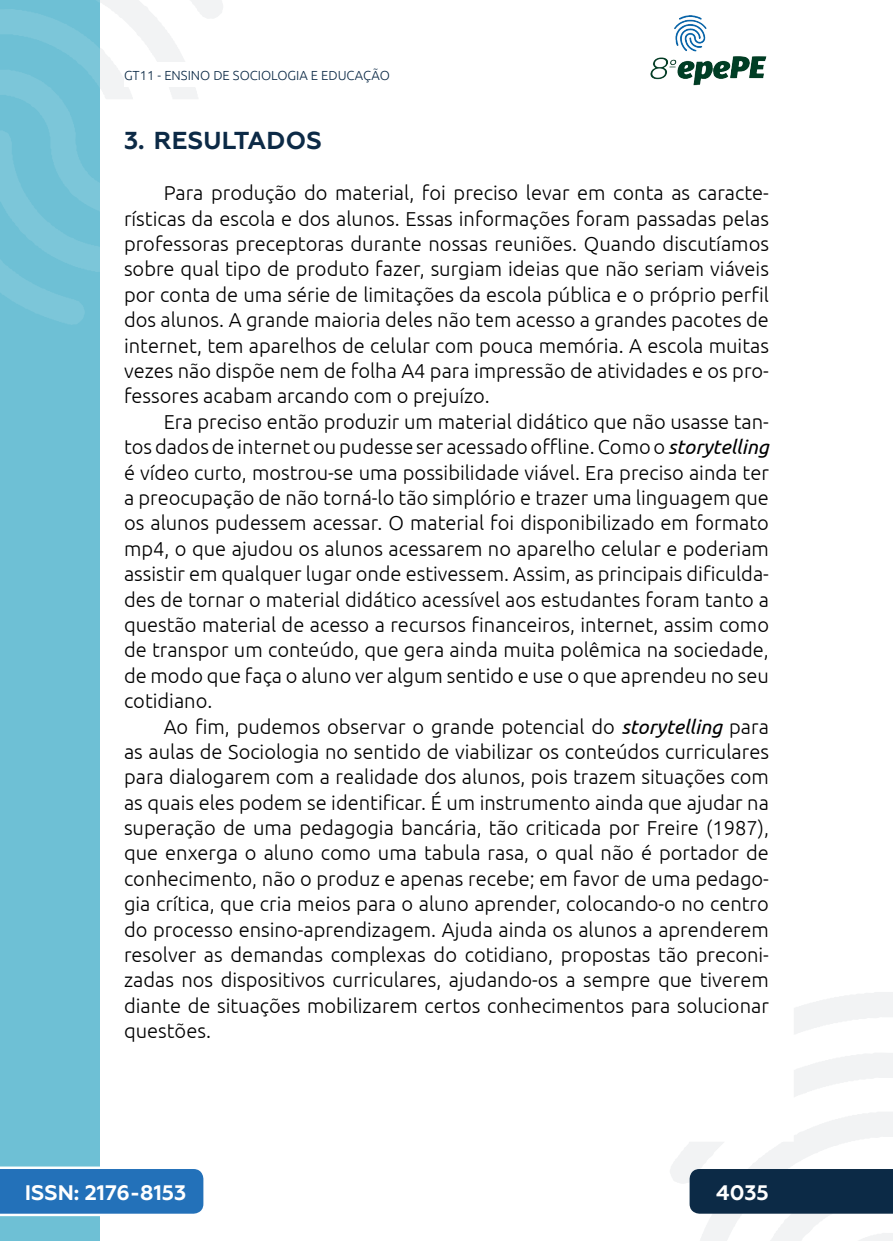
<style>
.page{position:relative;width:893px;height:1241px;background:#fff}
.page>*{position:absolute;margin:0;border:0;box-sizing:border-box;transform-origin:0 0}
._6_SUBTÍTULO_ABERTUR{font:700 24.5px "Geometria";letter-spacing:.01em;color:#0c2a46}
.t1{font:700 21px "Geometria";color:#fff}
._5_CORPO{font:300 20.12px/25.4px "Ubuntu";color:#000;text-align:justify}
.t2{font:300 13.12px "Ubuntu";color:#0c2a46}
.s1{font-weight:400;font-style:italic}
</style>
<div class="page">
<svg style="left:670px;top:992px;width:223px;height:248px"></svg>
<svg style="left:99px;top:0;width:124px;height:324px"></svg>
<img style="left:650px;top:15px;width:117px;height:71px">
<div style="left:0;top:0;width:99px;height:1240px;background:#6ec0d5"></div>
<svg style="left:0;top:0;width:99px;height:325px"></svg>
<svg style="left:0;top:1166px;width:203px;height:49px;background:#367dbf"></svg>
<div style="left:690px;top:1168px;width:203px;height:45px;background:#0c2a46"></div>
<div style="left:124px;top:62px;width:516px;height:25px;background:#fff"></div>
<p class="t2" style="left:124px;top:67px;width:267px">GT11 - ENSINO DE SOCIOLOGIA E EDUCAÇÃO</p>
<p class="_6_SUBTÍTULO_ABERTUR" style="left:124px;top:126px;width:199px">3. RESULTADOS</p>
<p class="_5_CORPO" style="left:124px;top:180px;width:646px;text-indent:40px">Para produção do material, foi preciso levar em conta as caracte&shy;rísticas da escola e dos alunos. Essas informações foram passadas pelas professoras preceptoras durante nossas reuniões. Quando discutíamos sobre qual tipo de produto fazer, surgiam ideias que não seriam viáveis por conta de uma série de limitações da escola pública e o próprio perfil dos alunos. A grande maioria deles não tem acesso a grandes pacotes de internet, tem aparelhos de celular com pouca memória. A escola muitas vezes não dispõe nem de folha A4 para impressão de atividades e os pro&shy;fessores acabam arcando com o prejuízo.</p>
<p class="_5_CORPO" style="left:124px;top:408px;width:646px;text-indent:40px">Era preciso então produzir um material didático que não usasse tan&shy;tos dados de internet ou pudesse ser acessado offline. Como o <span class="s1">storytelling </span>é vídeo curto, mostrou-se uma possibilidade viável. Era preciso ainda ter a preocupação de não torná-lo tão simplório e trazer uma linguagem que os alunos pudessem acessar. O material foi disponibilizado em formato mp4, o que ajudou os alunos acessarem no aparelho celular e poderiam assistir em qualquer lugar onde estivessem. Assim, as principais dificulda&shy;des de tornar o material didático acessível aos estudantes foram tanto a questão material de acesso a recursos financeiros, internet, assim como de transpor um conteúdo, que gera ainda muita polêmica na sociedade, de modo que faça o aluno ver algum sentido e use o que aprendeu no seu cotidiano.</p>
<p class="_5_CORPO" style="left:124px;top:713px;width:646px;text-indent:40px">Ao fim, pudemos observar o grande potencial do <span class="s1">storytelling</span> para as aulas de Sociologia no sentido de viabilizar os conteúdos curriculares para dialogarem com a realidade dos alunos, pois trazem situações com as quais eles podem se identificar. É um instrumento ainda que ajudar na superação de uma pedagogia bancária, tão criticada por Freire (1987), que enxerga o aluno como uma tabula rasa, o qual não é portador de conhecimento, não o produz e apenas recebe; em favor de uma pedago&shy;gia crítica, que cria meios para o aluno aprender, colocando-o no centro do processo ensino-aprendizagem. Ajuda ainda os alunos a aprenderem resolver as demandas complexas do cotidiano, propostas tão preconi&shy;zadas nos dispositivos curriculares, ajudando-os a sempre que tiverem diante de situações mobilizarem certos conhecimentos para solucionar questões.</p>
<p class="t1" style="left:25px;top:1179px;width:163px">ISSN: 2176-8153</p>
<p class="t1" style="left:716px;top:1179px;width:54px">4035</p>
</div>
